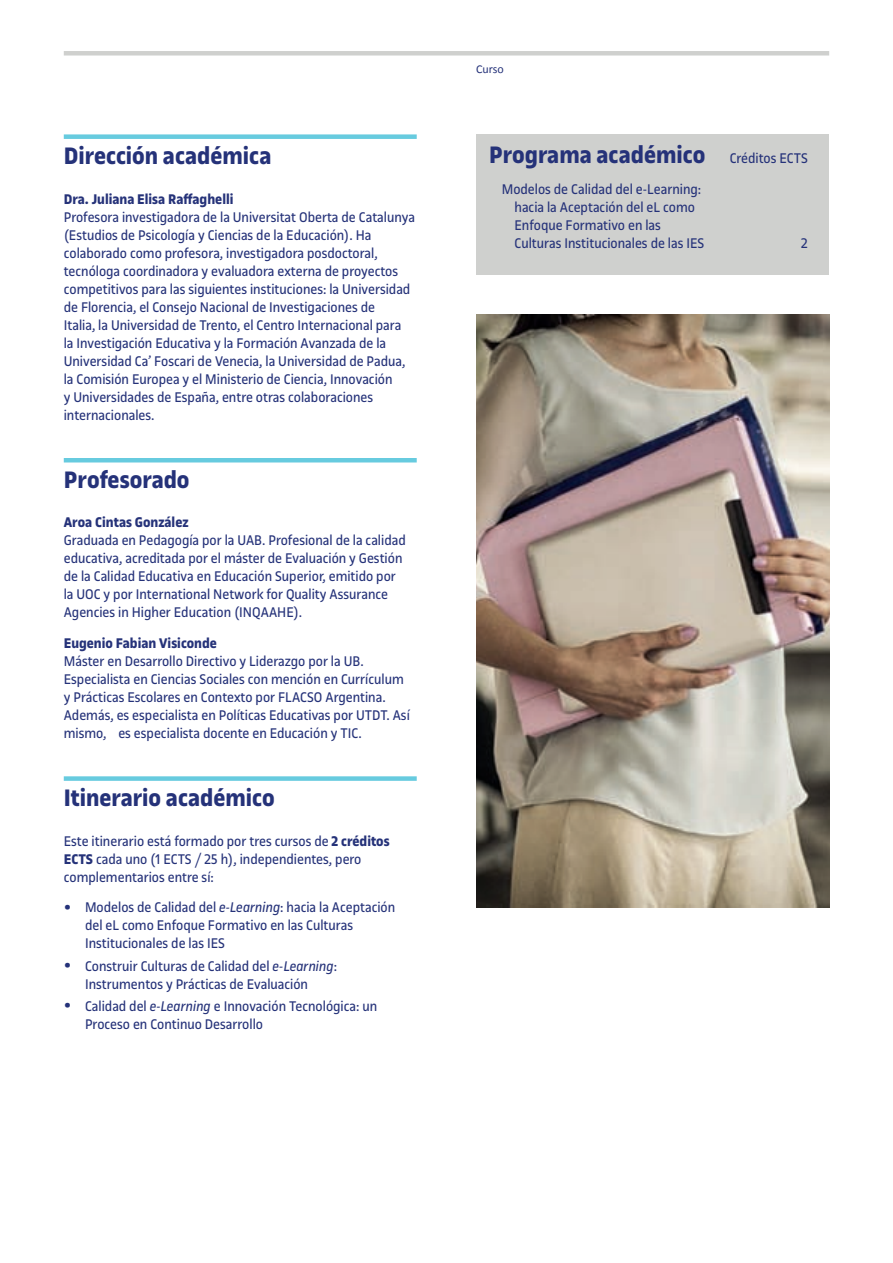
<style>
.page{position:relative;width:893px;height:1263px;background:#fff}
.page>*{position:absolute;margin:0;border:0;box-sizing:border-box;transform-origin:0 0}
.t1{font:700 25.5px "UOC Sans";color:#253279}
.t2{font:15px/18px "UOC Sans";color:#253279}
.t3{font:700 15px "UOC Sans";color:#253279}
.t4{font:12px "Calibri";color:#253279}
.s1{font-weight:700}
.s2{font-weight:700;font-size:19.5px}
.s3{font-style:italic}
.s4{font-weight:400;font-size:15px}
</style>
<div class="page">
<div style="left:64px;top:51px;width:765px;height:5px;background:#cfd0ce"></div>
<div style="left:64px;top:134px;width:353px;height:5px;background:#67cbdf"></div>
<hr style="left:64px;top:458px;width:353px;height:4px;background:#67cbdf">
<div style="left:64px;top:776px;width:353px;height:5px;background:#67cbdf"></div>
<div style="left:476px;top:134px;width:353px;height:141px;background:#cfd0ce"></div>
<img style="left:476px;top:315px;width:353px;height:593px">
<h1 class="t1" style="left:64px;top:142px;width:209px">Dirección académica</h1>
<p class="t3" style="left:64px;top:190px;width:171px">Dra. Juliana Elisa Raffaghelli</p>
<p class="t2" style="left:64px;top:208px;width:353px">Profesora investigadora de la Universitat Oberta de Catalunya (Estudios de Psicología y Ciencias de la Educación). Ha colaborado como profesora, investigadora posdoctoral, tecnóloga coordinadora y evaluadora externa de proyectos competitivos para las siguientes instituciones: la Universidad de Florencia, el Consejo Nacional de Investigaciones de<br>Italia, la Universidad de Trento, el Centro Internacional para<br>la Investigación Educativa y la Formación Avanzada de la Universidad Ca’ Foscari de Venecia, la Universidad de Padua, la Comisión Europea y el Ministerio de Ciencia, Innovación<br>y Universidades de España, entre otras colaboraciones internacionales.</p>
<h1 class="t1" style="left:64px;top:465px;width:127px">Profesorado</h1>
<p class="t3" style="left:64px;top:514px;width:126px">Aroa Cintas González</p>
<p class="t2" style="left:64px;top:531px;width:343px">Graduada en Pedagogía por la UAB. Profesional de la calidad educativa, acreditada por el máster de Evaluación y Gestión de la Calidad Educativa en Educación Superior, emitido por la UOC y por International Network for Quality Assurance Agencies in Higher Education (INQAAHE).</p>
<p class="t3" style="left:64px;top:635px;width:155px">Eugenio Fabian Visiconde</p>
<p class="t2" style="left:64px;top:652px;width:348px">Máster en Desarrollo Directivo y Liderazgo por la UB.<br>Especialista en Ciencias Sociales con mención en Currículum y Prácticas Escolares en Contexto por FLACSO Argentina.<br>Además, es especialista en Políticas Educativas por UTDT. Así mismo, es especialista docente en Educación y TIC.</p>
<h1 class="t1" style="left:64px;top:783px;width:212px">Itinerario académico</h1>
<p class="t2" style="left:64px;top:832px;width:327px">Este itinerario está formado por tres cursos de <span class="s1">2 créditos<br>ECTS</span> cada uno (1 ECTS / 25 h), independientes, pero complementarios entre sí:</p>
<p class="t2" style="left:85px;top:899px;width:312px;text-indent:-21px"><span class="s2">•</span> Modelos de Calidad del <span class="s3">e-Learning</span>: hacia la Aceptación del eL como Enfoque Formativo en las Culturas<br>Institucionales de las IES</p>
<p class="t2" style="left:64px;top:957px;width:275px;text-align:center"><span class="s2">•</span> Construir Culturas de Calidad del <span class="s3">e-Learning</span>:<br>Instrumentos y Prácticas de Evaluación</p>
<p class="t2" style="left:85px;top:997px;width:294px;text-indent:-21px"><span class="s2">•</span> Calidad del <span class="s3">e-Learning</span> e Innovación Tecnológica: un<br>Proceso en Continuo Desarrollo</p>
<p class="t4" style="left:476px;top:61px;width:29px">Curso</p>
<h1 class="t1" style="left:489px;top:140px;width:320px">Programa académico <span class="s4">Créditos ECTS</span></h1>
<p class="t2" style="left:514px;top:180px;width:191px;text-indent:-13px">Modelos de Calidad del e-Learning: hacia la Aceptación del eL como<br>Enfoque Formativo en las<br>Culturas Institucionales de las IES</p>
<p class="t2" style="left:801px;top:234px;width:8px">2</p>
</div>
